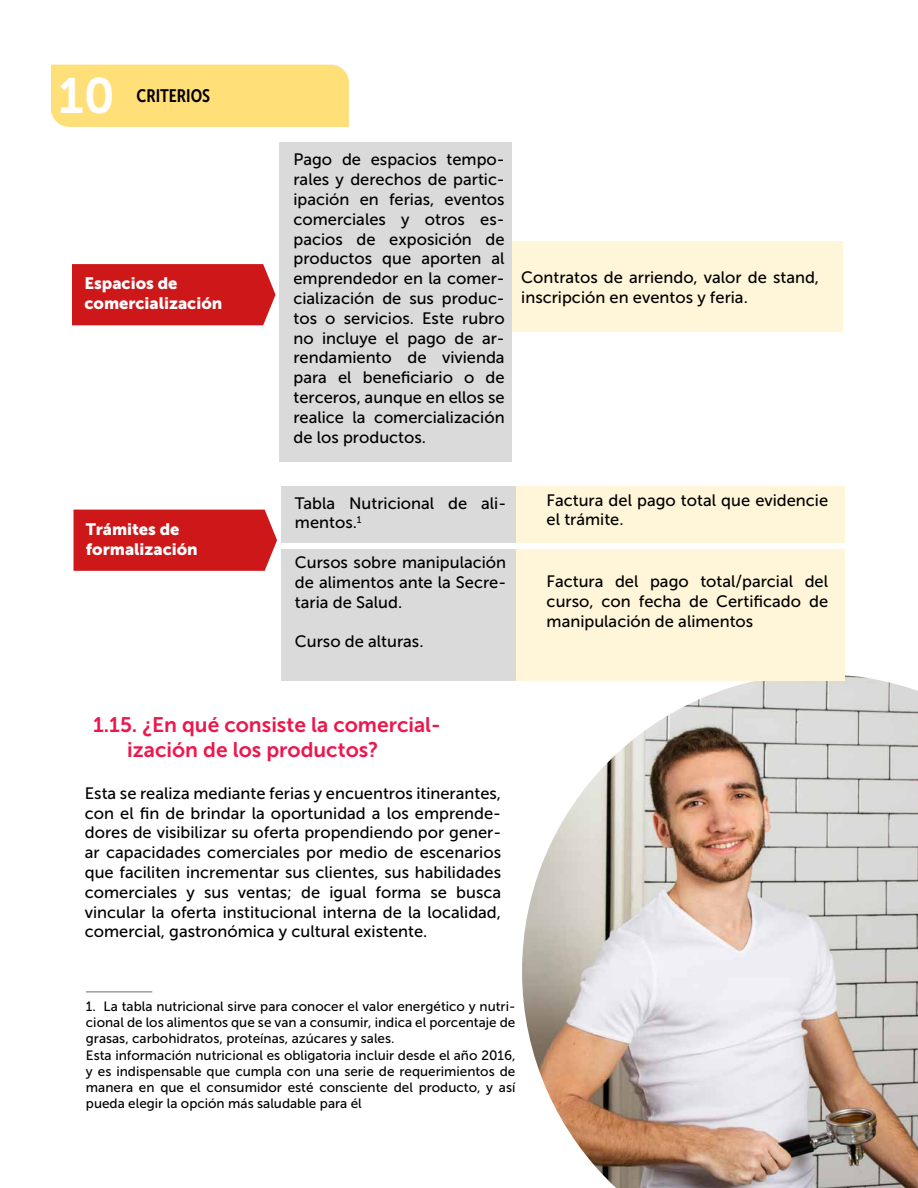
<style>
.page{position:relative;width:918px;height:1188px;background:#fff}
.page>*{position:absolute;margin:0;border:0;box-sizing:border-box;transform-origin:0 0}
.t1{font:49.5px "Museo Sans 700";color:#fff}
.t2{font:21px/25.2px "Museo Sans 700";color:#ed174d}
.t3{font:18px "Museo Sans Cond 700";color:#000}
.t4{font:16.5px/19.8px "Museo Sans 500";color:#000;text-align:justify}
.t5{font:16.5px/19.8px "Museo Sans 900";color:#fff}
.t6{font:13.5px/16.2px "Museo Sans 500";color:#000}
</style>
<div class="page">
<img style="left:522px;top:674px;width:396px;height:514px">
<div style="left:51px;top:65px;width:298px;height:62px;background:#ffdf78"></div>
<div style="left:501px;top:486px;width:343px;height:56px;background:#fff5d8"></div>
<div style="left:501px;top:549px;width:343px;height:132px;background:#fff5d8"></div>
<div style="left:281px;top:486px;width:234px;height:56px;background:#dadada"></div>
<div style="left:281px;top:549px;width:234px;height:132px;background:#dadada"></div>
<div style="left:74px;top:510px;width:203px;height:61px;background:#cd1719"></div>
<div style="left:500px;top:241px;width:343px;height:90px;background:#fff5d8"></div>
<div style="left:279px;top:142px;width:233px;height:320px;background:#dadada"></div>
<div style="left:72px;top:264px;width:204px;height:61px;background:#cd1719"></div>
<hr style="left:86px;top:991px;width:66px;height:2px;background:#9d9d9c">
<h1 class="t1" style="left:58px;top:68px;width:58px">10</h1>
<p class="t3" style="left:137px;top:85px;width:75px">CRITERIOS</p>
<p class="t5" style="left:84px;top:274px;width:139px">Espacios de comercialización</p>
<p class="t5" style="left:86px;top:519px;width:113px">Trámites de formalización</p>
<p class="t4" style="left:293px;top:150px;width:213px">Pago de espacios tempo&shy;rales y derechos de partic&shy;ipación en ferias, eventos comerciales y otros es&shy;pacios de exposición de productos que aporten al emprendedor en la comer&shy;cialización de sus produc&shy;tos o servicios. Este rubro no incluye el pago de ar&shy;rendamiento de vivienda para el beneficiario o de terceros, aunque en ellos se realice la comercialización de los productos.</p>
<p class="t4" style="left:521px;top:267px;width:299px">Contratos de arriendo, valor de stand, inscripción en eventos y feria.</p>
<p class="t4" style="left:295px;top:493px;width:213px">Tabla Nutricional de ali&shy;mentos.<sup>1</sup></p>
<p class="t4" style="left:295px;top:552px;width:213px">Cursos sobre manipulación de alimentos ante la Secre&shy;taria de Salud.</p>
<p class="t4" style="left:295px;top:632px;width:130px">Curso de alturas.</p>
<p class="t4" style="left:547px;top:490px;width:283px">Factura del pago total que evidencie el trámite.</p>
<p class="t4" style="left:547px;top:572px;width:283px">Factura del pago total/parcial del curso, con fecha de Certificado de manipulación de alimentos</p>
<p class="t2" style="left:127px;top:712px;width:315px;text-indent:-34px">1.15. ¿En qué consiste la comercial&shy;ización de los productos?</p>
<p class="t4" style="left:85px;top:783px;width:418px">Esta se realiza mediante ferias y encuentros itinerantes, con el fin de brindar la oportunidad a los emprende&shy;dores de visibilizar su oferta propendiendo por gener&shy;ar capacidades comerciales por medio de escenarios que faciliten incrementar sus clientes, sus habilidades comerciales y sus ventas; de igual forma se busca vincular la oferta institucional interna de la localidad, comercial, gastronómica y cultural existente.</p>
<p class="t6" style="left:86px;top:998px;width:431px">1. La tabla nutricional sirve para conocer el valor energético y nutri&shy;cional de los alimentos que se van a consumir, indica el porcentaje de grasas, carbohidratos, proteínas, azúcares y sales.<br>Esta información nutricional es obligatoria incluir desde el año 2016, y es indispensable que cumpla con una serie de requerimientos de manera en que el consumidor esté consciente del producto, y así pueda elegir la opción más saludable para él</p>
</div>
